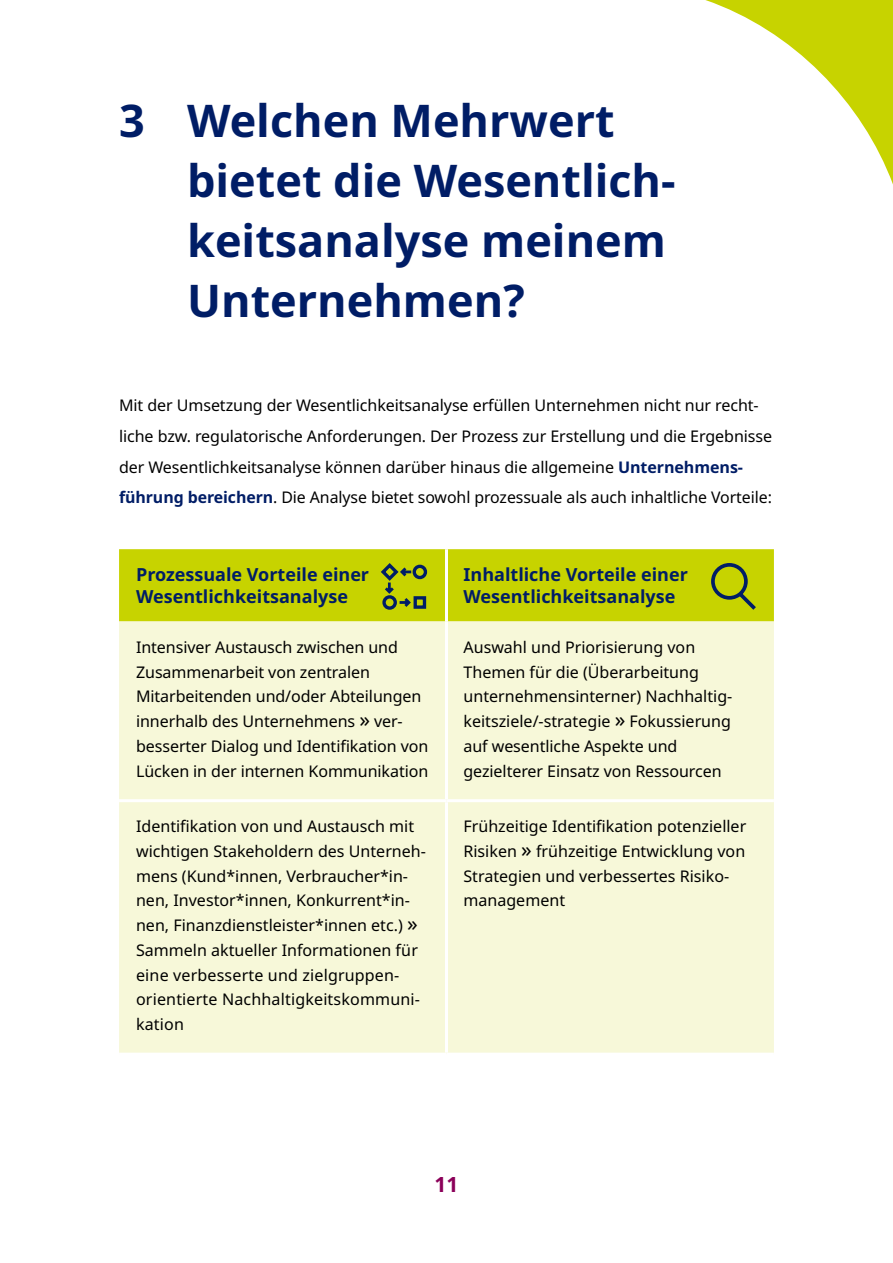
<style>
.page{position:relative;width:893px;height:1263px;background:#fff}
.page>*{position:absolute;margin:0;border:0;box-sizing:border-box;transform-origin:0 0}
.t1{font:700 45px/60px "Noto Sans";color:#001d66}
.t2{font:700 21px "Noto Sans";color:#8b0059}
.t3{font:700 18px/21.6px "Noto Sans";color:#001d66}
.t4{font:16.05px/24.8px "Noto Sans";letter-spacing:-.005em;color:#000}
.s1{font-weight:700;color:#001d66}
.s2{font-size:21px}
</style>
<div class="page">
<div style="left:119px;top:549px;width:655px;height:72px;background:#c7d300"></div>
<div style="left:119px;top:621px;width:655px;height:432px;background:#f7f8d9"></div>
<hr style="left:445px;top:621px;width:3px;height:178px;background:#fff">
<hr style="left:445px;top:802px;width:3px;height:251px;background:#fff">
<hr style="left:445px;top:549px;width:3px;height:72px;background:#fff">
<hr style="left:119px;top:799px;width:327px;height:3px;background:#fff">
<hr style="left:446px;top:799px;width:328px;height:3px;background:#fff">
<svg style="left:705px;top:0;width:188px;height:184px"></svg>
<svg style="left:710px;top:563px;width:47px;height:47px;background:#9ead14"></svg>
<svg style="left:381px;top:563px;width:46px;height:47px;background:#8d9e1d"></svg>
<h1 class="t1" style="left:187px;top:92px;width:490px;text-indent:-68px">3 Welchen Mehrwert bietet die Wesentlich&shy;keitsanalyse meinem<br>Unternehmen?</h1>
<p class="t4" style="left:119px;top:391px;width:655px;line-height:30.6px">Mit der Umsetzung der Wesentlichkeitsanalyse erfüllen Unternehmen nicht nur recht&shy;liche bzw. regulatorische Anforderungen. Der Prozess zur Erstellung und die Ergebnisse der Wesentlichkeitsanalyse können darüber hinaus die allgemeine <span class="s1">Unternehmens&shy;führung bereichern</span>. Die Analyse bietet sowohl prozessuale als auch inhaltliche Vorteile:</p>
<p class="t3" style="left:136px;top:564px;width:235px">Prozessuale Vorteile einer<br>Wesentlichkeitsanalyse</p>
<p class="t3" style="left:463px;top:564px;width:226px">Inhaltliche Vorteile einer<br>Wesentlichkeitsanalyse</p>
<p class="t4" style="left:136px;top:635px;width:294px">Intensiver Austausch zwischen und Zusammenarbeit von zentralen Mitarbeitenden und/oder Abteilungen innerhalb des Unternehmens <span class="s2">»</span> ver&shy;besserter Dialog und Identifikation von Lücken in der internen Kommunikation</p>
<p class="t4" style="left:463px;top:635px;width:270px">Auswahl und Priorisierung von Themen für die (Überarbeitung unternehmensinterner) Nachhaltig&shy;keitsziele/-strategie <span class="s2">»</span> Fokussierung auf wesentliche Aspekte und gezielterer Einsatz von Ressourcen</p>
<p class="t4" style="left:136px;top:814px;width:291px">Identifikation von und Austausch mit wichtigen Stakeholdern des Unterneh&shy;mens (Kund*innen, Verbraucher*in&shy;nen, Investor*innen, Konkurrent*in&shy;nen, Finanzdienstleister*innen etc.) <span class="s2">» </span>Sammeln aktueller Informationen für eine verbesserte und zielgruppen&shy;orientierte Nachhaltigkeitskommuni&shy;kation</p>
<p class="t4" style="left:463px;top:814px;width:284px">Frühzeitige Identifikation potenzieller Risiken <span class="s2">»</span> frühzeitige Entwicklung von Strategien und verbessertes Risiko&shy;management</p>
<h2 class="t2" style="left:434px;top:1169px;width:26px">11</h2>
</div>
